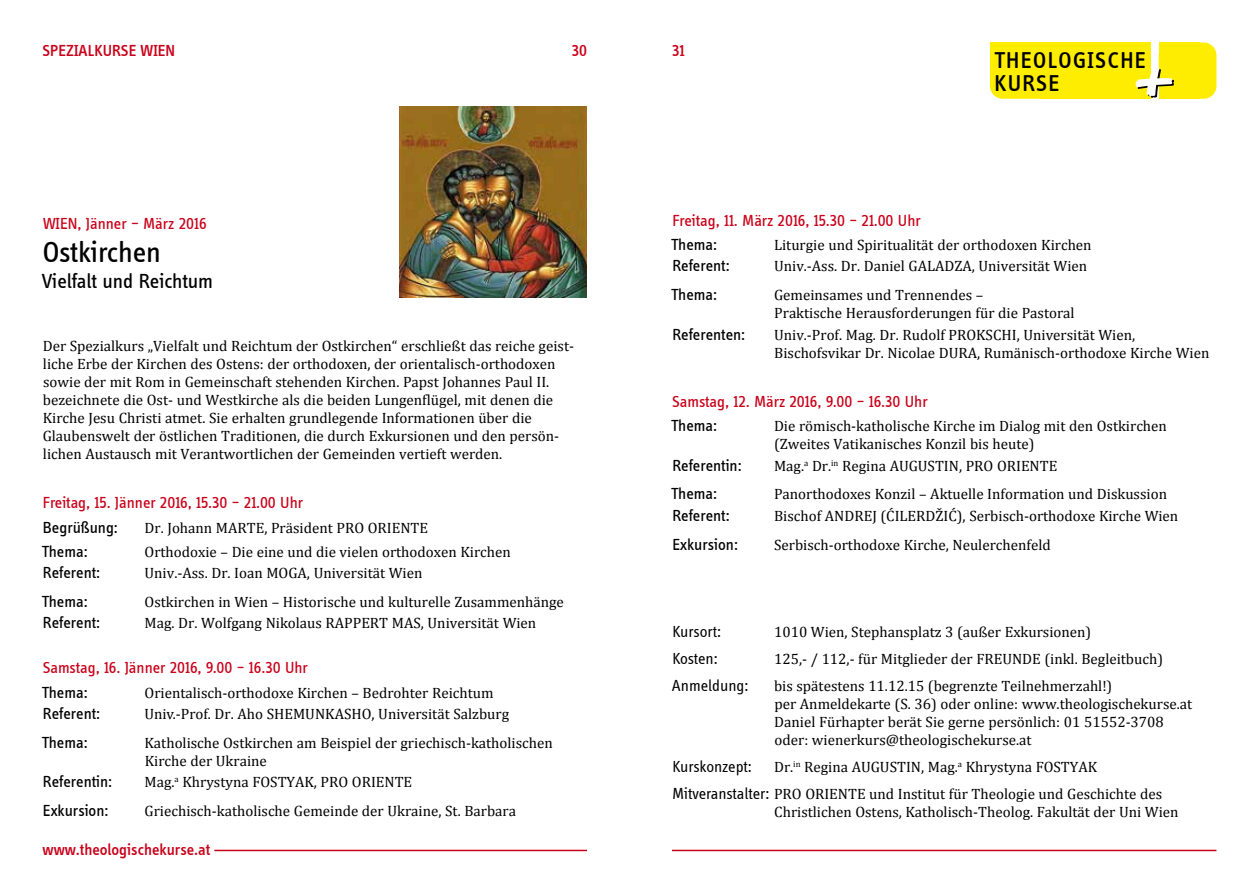
<style>
.page{position:relative;width:1259px;height:893px;background:#fff}
.page>*{position:absolute;margin:0;border:0;box-sizing:border-box;transform-origin:0 0}
.t1{font:30px "Info Disp";letter-spacing:-.01em;color:#000}
.t2{font:500 23.55px/23.5px "Info Disp";letter-spacing:.06em;color:#000}
.t3{font:21px "Info Disp";color:#000}
.t4{font:16.5px "Info Disp";color:#c90019}
.t5{font:16.5px "Info Disp";color:#000}
.t6{font:500 16.5px "Info Disp";color:#c90019}
.t7{font:16.5px "Info Disp";color:#000}
.t8{font:15px/18px "Cambria";color:#000}
.s1{font-family:"Info Disp";font-size:16.5px}
</style>
<div class="page">
<hr style="left:672px;top:850px;width:544px;height:1px;background:#c90019">
<hr style="left:214px;top:850px;width:373px;height:1px;background:#c90019">
<div style="left:990px;top:43px;width:160px;height:56px;background:#ffed00;border-radius:13px"></div>
<div style="left:1158px;top:43px;width:58px;height:56px;background:#ffed00;border-radius:13px"></div>
<div style="left:1158px;top:43px;width:41px;height:56px;background:#ffed00"></div>
<svg style="left:1135px;top:67px;width:39px;height:31px"></svg>
<img style="left:399px;top:106px;width:188px;height:192px">
<p class="t6" style="left:43px;top:41px;width:134px">SPEZIALKURSE WIEN</p>
<p class="t6" style="left:572px;top:41px;width:17px">30</p>
<p class="t6" style="left:672px;top:41px;width:14px">31</p>
<h2 class="t2" style="left:994px;top:48px;width:153px">THEOLOGISCHE<br>KURSE</h2>
<p class="t4" style="left:43px;top:214px;width:165px">WIEN, Jänner – März 2016</p>
<h1 class="t1" style="left:43px;top:234px;width:120px">Ostkirchen</h1>
<h3 class="t3" style="left:42px;top:268px;width:173px">Vielfalt und Reichtum</h3>
<p class="t8" style="left:43px;top:336px;width:533px">Der Spezialkurs „Vielfalt und Reichtum der Ostkirchen“ erschließt das reiche geist&shy;liche Erbe der Kirchen des Ostens: der orthodoxen, der orientalisch-orthodoxen sowie der mit Rom in Gemeinschaft stehenden Kirchen. Papst Johannes Paul II. bezeichnete die Ost- und Westkirche als die beiden Lungenflügel, mit denen die Kirche Jesu Christi atmet. Sie erhalten grundlegende Informationen über die Glaubenswelt der östlichen Traditionen, die durch Exkursionen und den persön&shy;lichen Austausch mit Verantwortlichen der Gemeinden vertieft werden.</p>
<p class="t4" style="left:43px;top:493px;width:262px">Freitag, 15. Jänner 2016, 15.30 – 21.00 Uhr</p>
<p class="t5" style="left:43px;top:517px;width:77px">Begrüßung:</p>
<p class="t8" style="left:145px;top:518px;width:285px">Dr. Johann MARTE, Präsident PRO ORIENTE</p>
<p class="t5" style="left:42px;top:541px;width:48px">Thema:</p>
<p class="t8" style="left:145px;top:543px;width:368px">Orthodoxie – Die eine und die vielen orthodoxen Kirchen</p>
<p class="t5" style="left:43px;top:563px;width:59px">Referent:</p>
<p class="t8" style="left:145px;top:564px;width:279px">Univ.-Ass. Dr. Ioan MOGA, Universität Wien</p>
<p class="t5" style="left:42px;top:591px;width:48px">Thema:</p>
<p class="t8" style="left:145px;top:593px;width:421px">Ostkirchen in Wien – Historische und kulturelle Zusammenhänge</p>
<p class="t5" style="left:43px;top:613px;width:59px">Referent:</p>
<p class="t8" style="left:145px;top:614px;width:393px">Mag. Dr. Wolfgang Nikolaus RAPPERT MAS, Universität Wien</p>
<p class="t4" style="left:43px;top:658px;width:267px">Samstag, 16. Jänner 2016, 9.00 – 16.30 Uhr</p>
<p class="t5" style="left:42px;top:682px;width:48px">Thema:</p>
<p class="t8" style="left:145px;top:683px;width:350px">Orientalisch-orthodoxe Kirchen – Bedrohter Reichtum</p>
<p class="t5" style="left:43px;top:703px;width:59px">Referent:</p>
<p class="t8" style="left:145px;top:705px;width:366px">Univ.-Prof. Dr. Aho SHEMUNKASHO, Universität Salzburg</p>
<p class="t5" style="left:42px;top:732px;width:48px">Thema:</p>
<p class="t8" style="left:145px;top:733px;width:410px">Katholische Ostkirchen am Beispiel der griechisch-katholischen<br>Kirche der Ukraine</p>
<p class="t5" style="left:43px;top:771px;width:71px">Referentin:</p>
<p class="t8" style="left:145px;top:773px;width:269px">Mag.<sup>a</sup> Khrystyna FOSTYAK, PRO ORIENTE</p>
<p class="t5" style="left:43px;top:800px;width:67px">Exkursion:</p>
<p class="t8" style="left:145px;top:801px;width:373px">Griechisch-katholische Gemeinde der Ukraine, St. Barbara</p>
<p class="t6" style="left:43px;top:840px;width:169px">www.theologischekurse.at</p>
<p class="t4" style="left:672px;top:210px;width:250px">Freitag, 11. März 2016, 15.30 – 21.00 Uhr</p>
<p class="t5" style="left:671px;top:235px;width:48px">Thema:</p>
<p class="t8" style="left:774px;top:236px;width:319px">Liturgie und Spiritualität der orthodoxen Kirchen</p>
<p class="t5" style="left:672px;top:256px;width:59px">Referent:</p>
<p class="t8" style="left:774px;top:257px;width:315px">Univ.-Ass. Dr. Daniel GALADZA, Universität Wien</p>
<p class="t5" style="left:671px;top:285px;width:48px">Thema:</p>
<p class="t8" style="left:774px;top:286px;width:302px">Gemeinsames und Trennendes –<br>Praktische Herausforderungen für die Pastoral</p>
<p class="t5" style="left:672px;top:324px;width:74px">Referenten:</p>
<p class="t8" style="left:774px;top:325px;width:437px">Univ.-Prof. Mag. Dr. Rudolf PROKSCHI, Universität Wien,<br>Bischofsvikar Dr. Nicolae DURA, Rumänisch-orthodoxe Kirche Wien</p>
<p class="t4" style="left:672px;top:392px;width:257px">Samstag, 12. März 2016, 9.00 – 16.30 Uhr</p>
<p class="t5" style="left:671px;top:416px;width:48px">Thema:</p>
<p class="t8" style="left:774px;top:417px;width:394px">Die römisch-katholische Kirche im Dialog mit den Ostkirchen (Zweites Vatikanisches Konzil bis heute)</p>
<p class="t5" style="left:672px;top:455px;width:71px">Referentin:</p>
<p class="t8" style="left:774px;top:456px;width:285px">Mag.<sup>a</sup> Dr.<sup>in</sup> Regina AUGUSTIN, PRO ORIENTE</p>
<p class="t5" style="left:671px;top:484px;width:48px">Thema:</p>
<p class="t8" style="left:774px;top:485px;width:394px">Panorthodoxes Konzil – Aktuelle Information und Diskussion</p>
<p class="t5" style="left:672px;top:505px;width:59px">Referent:</p>
<p class="t8" style="left:774px;top:507px;width:406px">Bischof ANDREJ (ĆILERDŽIĆ), Serbisch-orthodoxe Kirche Wien</p>
<p class="t5" style="left:672px;top:534px;width:67px">Exkursion:</p>
<p class="t8" style="left:774px;top:535px;width:278px">Serbisch-orthodoxe Kirche, Neulerchenfeld</p>
<p class="t7" style="left:672px;top:622px;width:50px">Kursort:</p>
<p class="t8" style="left:774px;top:622px;width:319px">1010 Wien, Stephansplatz 3 (außer Exkursionen)</p>
<p class="t7" style="left:672px;top:649px;width:47px">Kosten:</p>
<p class="t8" style="left:774px;top:649px;width:390px">125,- / 112,- für Mitglieder der FREUNDE (inkl. Begleitbuch)</p>
<p class="t7" style="left:672px;top:676px;width:78px">Anmeldung:</p>
<p class="t8" style="left:774px;top:676px;width:420px">bis spätestens 11.12.15 (begrenzte Teilnehmerzahl!)<br>per Anmeldekarte (S. 36) oder online: www.theologischekurse.at Daniel Fürhapter berät Sie gerne persönlich: 01 51552-3708 oder: wienerkurs@theologischekurse.at</p>
<p class="t7" style="left:672px;top:757px;width:81px">Kurskonzept:</p>
<p class="t8" style="left:672px;top:753px;width:492px;line-height:27px;text-indent:102px">Dr.<sup>in</sup> Regina AUGUSTIN, Mag.<sup>a</sup> Khrystyna FOSTYAK<br><span class="s1">Mitveranstalter:</span> PRO ORIENTE und Institut für Theologie und Geschichte des</p>
<p class="t8" style="left:774px;top:802px;width:406px">Christlichen Ostens, Katholisch-Theolog. Fakultät der Uni Wien</p>
</div>
